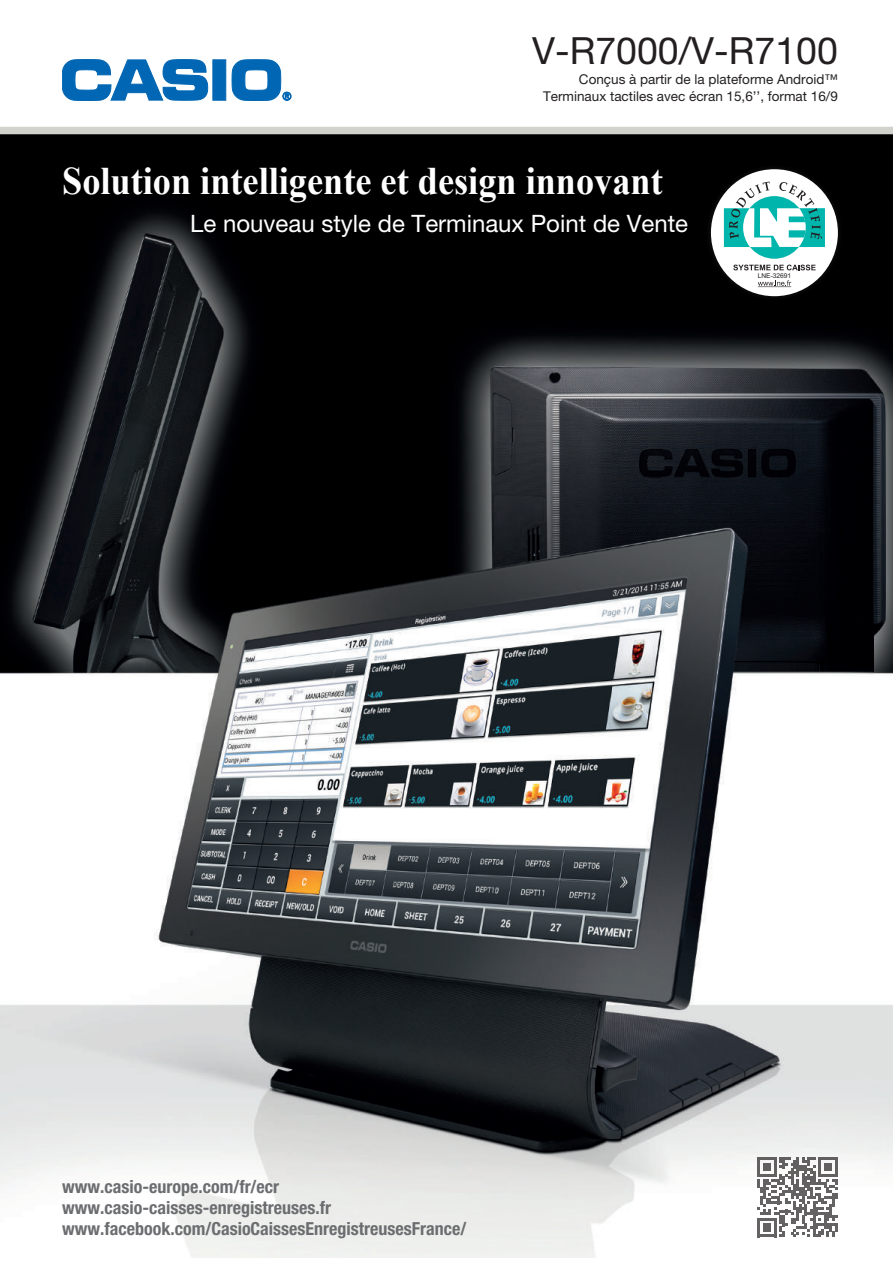
<style>
.page{position:relative;width:893px;height:1263px;background:#fff}
.page>*{position:absolute;margin:0;border:0;box-sizing:border-box;transform-origin:0 0}
.t1{font:700 39px "Times New Roman";color:#fff;scale:.93 1}
.t2{font:37.5px "Helvetica Neue";color:#231f20}
.t3{font:24px "Helvetica Neue";color:#fff}
.t4{font:700 condensed 18px/21px "Helvetica Neue";color:#6c6d70}
.t5{font:13.5px/16.2px "Helvetica Neue";color:#231f20;text-align:right}
.t6{font:6.6px "Arial";color:#231f20}
</style>
<div class="page">
<div style="left:0;top:131px;width:893px;height:1126px;background:#000001"></div>
<img style="left:0;top:213px;width:893px;height:1044px">
<div style="left:213px;top:60px;width:13px;height:40px;background:#0166b3;border:1px solid #0166b3"></div>
<svg style="left:62px;top:60px;width:146px;height:41px"></svg>
<svg style="left:232px;top:60px;width:59px;height:41px"></svg>
<div style="left:705px;top:163px;width:139px;height:139px;background:#000001"></div>
<div style="left:711px;top:169px;width:127px;height:127px;background:#fff;border-radius:50%"></div>
<div style="left:743px;top:196px;width:63px;height:63px;background:#00b5ac;border-radius:50%"></div>
<svg style="left:724px;top:181px;width:101px;height:66px"></svg>
<hr style="left:758px;top:287px;width:33px;height:1px;background:#231f20">
<svg style="left:733px;top:265px;width:83px;height:5px"></svg>
<svg style="left:758px;top:280px;width:33px;height:6px"></svg>
<svg style="left:757px;top:1157px;width:80px;height:80px;background:#a8a6a7"></svg>
<div style="left:0;top:127px;width:893px;height:7px;background:#d1d2cc"></div>
<h2 class="t2" style="left:532px;top:28px;width:307px">V-R7000/V-R7100</h2>
<p class="t5" style="left:543px;top:71px;width:296px">Conçus à partir de la plateforme Android™<br>Terminaux tactiles avec écran 15,6’’, format 16/9</p>
<h1 class="t1" style="left:62px;top:159px;width:647px">Solution intelligente et design innovant</h1>
<h3 class="t3" style="left:190px;top:209px;width:499px">Le nouveau style de Terminaux Point de Vente</h3>
<p class="t6" style="left:758px;top:272px;width:35px">LNE-32691</p>
<p class="t4" style="left:62px;top:1175px;width:406px">www.casio-europe.com/fr/ecr www.casio-caisses-enregistreuses.fr www.facebook.com/CasioCaissesEnregistreusesFrance/</p>
</div>
